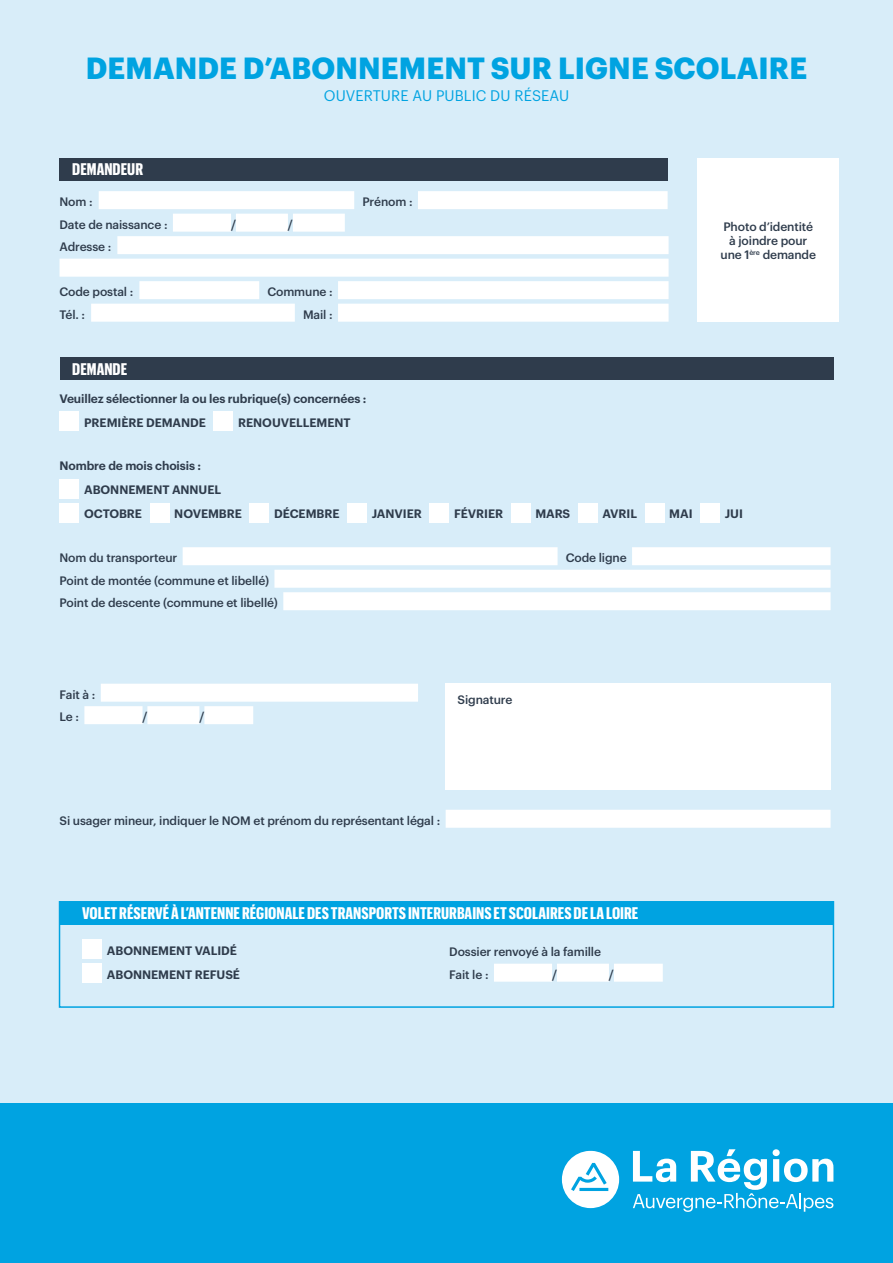
<style>
.page{position:relative;width:893px;height:1263px;background:#d8edf9}
.page>*{position:absolute;margin:0;border:0;box-sizing:border-box;transform-origin:0 0}
.Titre_partie{font:700 30px "Graphik";letter-spacing:.005em;color:#00a3e1}
.t1{font:700 16.5px "Graphik X Cond";color:#fff}
.Titre_partie-2{font:15px "Graphik";letter-spacing:.005em;color:#00a3e1}
.t2{font:500 12px/14.4px "Graphik";letter-spacing:-.01em;color:#2f3c4c;text-align:center}
.t3{font:600 12px "Graphik";letter-spacing:-.005em;color:#2f3c4c}
</style>
<div class="page">
<div style="left:60px;top:358px;width:773px;height:22px;background:#2f3c4c"></div>
<div style="left:183px;top:547px;width:375px;height:18px;background:#fff"></div>
<div style="left:632px;top:547px;width:199px;height:18px;background:#fff"></div>
<div style="left:274px;top:570px;width:557px;height:18px;background:#fff"></div>
<div style="left:283px;top:592px;width:548px;height:18px;background:#fff"></div>
<div style="left:60px;top:411px;width:19px;height:20px;background:#fff"></div>
<div style="left:214px;top:411px;width:19px;height:20px;background:#fff"></div>
<div style="left:60px;top:479px;width:19px;height:20px;background:#fff"></div>
<div style="left:60px;top:503px;width:19px;height:20px;background:#fff"></div>
<div style="left:150px;top:503px;width:19px;height:20px;background:#fff"></div>
<div style="left:249px;top:503px;width:20px;height:20px;background:#fff"></div>
<div style="left:347px;top:503px;width:20px;height:20px;background:#fff"></div>
<div style="left:429px;top:503px;width:20px;height:20px;background:#fff"></div>
<div style="left:511px;top:503px;width:19px;height:20px;background:#fff"></div>
<div style="left:578px;top:503px;width:20px;height:20px;background:#fff"></div>
<div style="left:645px;top:503px;width:19px;height:20px;background:#fff"></div>
<div style="left:700px;top:503px;width:20px;height:20px;background:#fff"></div>
<div style="left:59px;top:901px;width:775px;height:107px;border:2px solid #00a3e1"></div>
<div style="left:82px;top:939px;width:20px;height:20px;background:#fff"></div>
<div style="left:82px;top:963px;width:20px;height:20px;background:#fff"></div>
<div style="left:60px;top:902px;width:773px;height:22px;background:#00a3e1"></div>
<div style="left:494px;top:964px;width:58px;height:18px;background:#fff"></div>
<div style="left:557px;top:964px;width:52px;height:18px;background:#fff"></div>
<div style="left:614px;top:964px;width:49px;height:18px;background:#fff"></div>
<div style="left:445px;top:683px;width:386px;height:107px;background:#fff"></div>
<div style="left:101px;top:684px;width:317px;height:18px;background:#fff"></div>
<div style="left:84px;top:706px;width:59px;height:18px;background:#fff"></div>
<div style="left:147px;top:706px;width:52px;height:18px;background:#fff"></div>
<div style="left:204px;top:706px;width:49px;height:18px;background:#fff"></div>
<div style="left:60px;top:158px;width:608px;height:23px;background:#2f3c4c"></div>
<div style="left:99px;top:191px;width:255px;height:18px;background:#fff"></div>
<div style="left:418px;top:191px;width:250px;height:18px;background:#fff"></div>
<div style="left:173px;top:214px;width:58px;height:18px;background:#fff"></div>
<div style="left:236px;top:214px;width:52px;height:18px;background:#fff"></div>
<div style="left:293px;top:214px;width:52px;height:18px;background:#fff"></div>
<div style="left:117px;top:236px;width:552px;height:18px;background:#fff"></div>
<div style="left:60px;top:259px;width:609px;height:18px;background:#fff"></div>
<div style="left:139px;top:281px;width:120px;height:18px;background:#fff"></div>
<div style="left:338px;top:281px;width:331px;height:18px;background:#fff"></div>
<div style="left:91px;top:304px;width:204px;height:18px;background:#fff"></div>
<div style="left:338px;top:304px;width:331px;height:18px;background:#fff"></div>
<div style="left:698px;top:158px;width:141px;height:164px;background:#fff"></div>
<div style="left:446px;top:810px;width:385px;height:18px;background:#fff"></div>
<div style="left:0;top:1103px;width:893px;height:160px;background:#00a3e1"></div>
<svg style="left:633px;top:1149px;width:200px;height:63px"></svg>
<svg style="left:562px;top:1151px;width:57px;height:57px"></svg>
<p class="Titre_partie" style="left:86px;top:45px;width:723px">DEMANDE D’ABONNEMENT SUR LIGNE SCOLAIRE</p>
<p class="Titre_partie-2" style="left:324px;top:85px;width:247px">OUVERTURE AU PUBLIC DU RÉSEAU</p>
<p class="t1" style="left:72px;top:158px;width:72px">DEMANDEUR</p>
<p class="t2" style="left:60px;top:194px;width:35px">Nom :</p>
<p class="t2" style="left:362px;top:194px;width:52px">Prénom :</p>
<p class="t2" style="left:60px;top:216px;width:110px">Date de naissance :</p>
<p class="t2" style="left:231px;top:216px;width:6px">/</p>
<p class="t2" style="left:288px;top:216px;width:6px">/</p>
<p class="t2" style="left:60px;top:239px;width:53px">Adresse :</p>
<p class="t2" style="left:60px;top:284px;width:75px">Code postal :</p>
<p class="t2" style="left:267px;top:284px;width:67px">Commune :</p>
<p class="t2" style="left:60px;top:306px;width:27px">Tél. :</p>
<p class="t2" style="left:303px;top:306px;width:31px">Mail :</p>
<p class="t2" style="left:720px;top:218px;width:97px">Photo d’identité à joindre pour une 1<sup>ère</sup> demande</p>
<p class="t1" style="left:72px;top:357px;width:56px">DEMANDE</p>
<p class="t3" style="left:60px;top:389px;width:308px">Veuillez sélectionner la ou les rubrique(s) concernées :</p>
<p class="t3" style="left:84px;top:413px;width:123px">PREMIÈRE DEMANDE</p>
<p class="t3" style="left:238px;top:413px;width:114px">RENOUVELLEMENT</p>
<p class="t3" style="left:60px;top:457px;width:143px">Nombre de mois choisis :</p>
<p class="t3" style="left:84px;top:481px;width:139px">ABONNEMENT ANNUEL</p>
<p class="t3" style="left:84px;top:505px;width:59px">OCTOBRE</p>
<p class="t3" style="left:174px;top:505px;width:69px">NOVEMBRE</p>
<p class="t3" style="left:274px;top:505px;width:67px">DÉCEMBRE</p>
<p class="t3" style="left:372px;top:505px;width:52px">JANVIER</p>
<p class="t3" style="left:454px;top:505px;width:51px">FÉVRIER</p>
<p class="t3" style="left:535px;top:505px;width:36px">MARS</p>
<p class="t3" style="left:602px;top:505px;width:36px">AVRIL</p>
<p class="t3" style="left:669px;top:505px;width:25px">MAI</p>
<p class="t3" style="left:725px;top:505px;width:20px">JUI</p>
<p class="t2" style="left:60px;top:550px;width:119px">Nom du transporteur</p>
<p class="t2" style="left:566px;top:550px;width:62px">Code ligne</p>
<p class="t2" style="left:60px;top:572px;width:211px">Point de montée (commune et libellé)</p>
<p class="t2" style="left:60px;top:595px;width:220px">Point de descente (commune et libellé)</p>
<p class="t2" style="left:60px;top:686px;width:37px">Fait à :</p>
<p class="t2" style="left:60px;top:709px;width:21px">Le :</p>
<p class="t2" style="left:143px;top:709px;width:6px">/</p>
<p class="t2" style="left:199px;top:709px;width:6px">/</p>
<p class="t2" style="left:458px;top:691px;width:56px">Signature</p>
<p class="t2" style="left:60px;top:812px;width:382px">Si usager mineur, indiquer le NOM et prénom du représentant légal :</p>
<p class="t1" style="left:82px;top:901px;width:558px">VOLET RÉSERVÉ À L’ANTENNE RÉGIONALE DES TRANSPORTS INTERURBAINS ET SCOLAIRES DE LA LOIRE</p>
<p class="t2" style="left:449px;top:943px;width:153px">Dossier renvoyé à la famille</p>
<p class="t2" style="left:449px;top:966px;width:41px">Fait le :</p>
<p class="t2" style="left:552px;top:966px;width:6px">/</p>
<p class="t2" style="left:609px;top:966px;width:6px">/</p>
<p class="t3" style="left:107px;top:941px;width:132px">ABONNEMENT VALIDÉ</p>
<p class="t3" style="left:107px;top:965px;width:135px">ABONNEMENT REFUSÉ</p>
</div>
